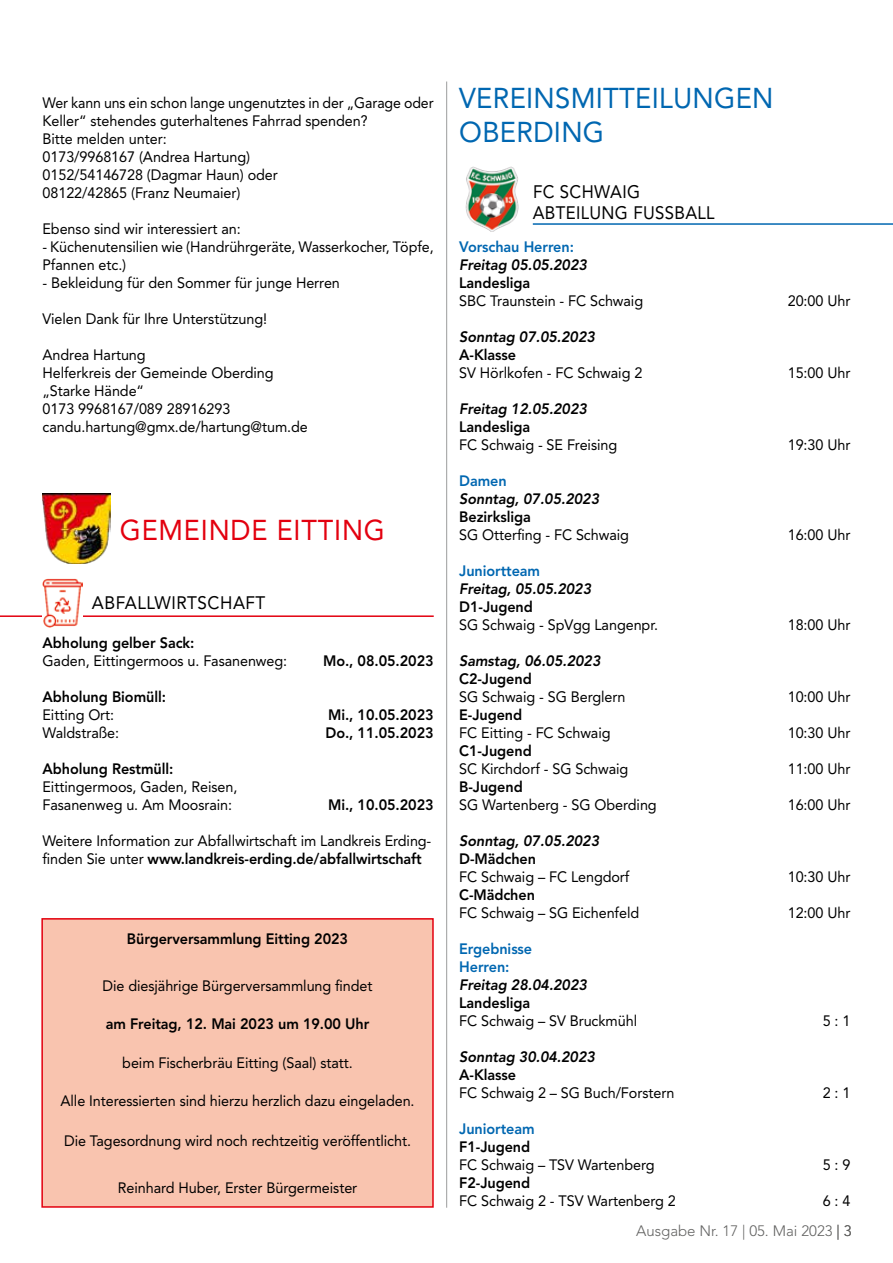
<style>
.page{position:relative;width:893px;height:1263px;background:#fff}
.page>*{position:absolute;margin:0;border:0;box-sizing:border-box;transform-origin:0 0}
.t1{font:28.5px/34.2px "Avenir LT Std";letter-spacing:.01em;color:#0067b1;scale:.96 1}
.t2{font:28.5px "Avenir LT Std";letter-spacing:.03em;color:#e3000f;scale:.95 1}
.t3{font:18px/21px "Avenir LT Std";letter-spacing:.02em;color:#000;scale:.93 1}
.t4{font:18px "Avenir LT Std";letter-spacing:.02em;color:#000;scale:.95 1}
.t5{font:15px/18px "Avenir LT Std";letter-spacing:-.005em;color:#000;scale:.96 1}
.t6{font:800 15px "Avenir LT Std";letter-spacing:-.005em;color:#000;scale:.96 1}
.t7{font:15px/18px "Avenir LT Std";letter-spacing:-.005em;color:#000;scale:.94 1}
.t8{font:italic 800 15px "Avenir LT Std";letter-spacing:-.005em;color:#000;scale:.96 1}
.t9{font:15px/18px "Avenir LT Std";letter-spacing:-.005em;color:#000;scale:.95 1}
.t10{font:800 15px/18px "Avenir LT Std";letter-spacing:-.005em;color:#0067b1;scale:.96 1}
.t11{font:300 15px "Avenir LT Std";color:#636362}
.s1{font-weight:800}
</style>
<div class="page">
<hr style="left:446px;top:81px;width:1px;height:1127px;background:#9c9d9d">
<hr style="left:0;top:615px;width:434px;height:2px;background:#e3000f">
<img style="left:43px;top:493px;width:67px;height:70px">
<img style="left:43px;top:578px;width:40px;height:49px">
<hr style="left:533px;top:223px;width:360px;height:2px;background:#0067b1">
<img style="left:465px;top:166px;width:54px;height:65px">
<div style="left:42px;top:919px;width:391px;height:288px;background:#f9c4af"></div>
<div style="left:41px;top:918px;width:393px;height:290px;border:2px solid #e3000f"></div>
<p class="t7" style="left:43px;top:94px;width:418px">Wer kann uns ein schon lange ungenutztes in der „Garage oder Keller“ stehendes guterhaltenes Fahrrad spenden?<br>Bitte melden unter:<br>0173/9968167 (Andrea Hartung)<br>0152/54146728 (Dagmar Haun) oder<br>08122/42865 (Franz Neumaier)</p>
<p class="t5" style="left:43px;top:220px;width:208px">Ebenso sind wir interessiert an:</p>
<p class="t9" style="left:43px;top:238px;width:413px">- Küchenutensilien wie (Handrührgeräte, Wasserkocher, Töpfe,<br>Pfannen etc.)</p>
<p class="t5" style="left:43px;top:274px;width:311px">- Bekleidung für den Sommer für junge Herren</p>
<p class="t5" style="left:43px;top:310px;width:236px">Vielen Dank für Ihre Unterstützung!</p>
<p class="t5" style="left:43px;top:346px;width:278px">Andrea Hartung<br>Helferkreis der Gemeinde Oberding „Starke Hände“<br>0173 9968167/089 28916293 candu.hartung@gmx.de/hartung@tum.de</p>
<h1 class="t2" style="left:120px;top:514px;width:281px">GEMEINDE EITTING</h1>
<p class="t4" style="left:92px;top:592px;width:184px">ABFALLWIRTSCHAFT</p>
<p class="t6" style="left:43px;top:634px;width:160px">Abholung gelber Sack:</p>
<p class="t5" style="left:43px;top:652px;width:256px">Gaden, Eittingermoos u. Fasanenweg:</p>
<p class="t6" style="left:323px;top:652px;width:117px">Mo., 08.05.2023</p>
<p class="t6" style="left:43px;top:688px;width:130px">Abholung Biomüll:</p>
<p class="t5" style="left:43px;top:706px;width:76px">Eitting Ort:</p>
<p class="t6" style="left:328px;top:706px;width:112px">Mi., 10.05.2023</p>
<p class="t5" style="left:43px;top:724px;width:81px">Waldstraße:</p>
<p class="t6" style="left:325px;top:724px;width:114px">Do., 11.05.2023</p>
<p class="t6" style="left:43px;top:760px;width:138px">Abholung Restmüll:</p>
<p class="t5" style="left:43px;top:778px;width:205px">Eittingermoos, Gaden, Reisen,<br>Fasanenweg u. Am Moosrain:</p>
<p class="t6" style="left:328px;top:796px;width:112px">Mi., 10.05.2023</p>
<p class="t5" style="left:43px;top:832px;width:407px">Weitere Information zur Abfallwirtschaft im Landkreis Erding&shy;finden Sie unter <span class="s1">www.landkreis-erding.de/abfallwirtschaft</span></p>
<p class="t6" style="left:127px;top:930px;width:232px">Bürgerversammlung Eitting 2023</p>
<p class="t5" style="left:103px;top:977px;width:283px">Die diesjährige Bürgerversammlung findet</p>
<p class="t6" style="left:106px;top:1015px;width:276px">am Freitag, 12. Mai 2023 um 19.00 Uhr</p>
<p class="t5" style="left:122px;top:1054px;width:242px">beim Fischerbräu Eitting (Saal) statt.</p>
<p class="t5" style="left:61px;top:1092px;width:370px">Alle Interessierten sind hierzu herzlich dazu eingeladen.</p>
<p class="t5" style="left:64px;top:1132px;width:363px">Die Tagesordnung wird noch rechtzeitig veröffentlicht.</p>
<p class="t5" style="left:118px;top:1179px;width:251px">Reinhard Huber, Erster Bürgermeister</p>
<h1 class="t1" style="left:459px;top:81px;width:329px">VEREINSMITTEILUNGEN<br>OBERDING</h1>
<p class="t3" style="left:533px;top:181px;width:197px">FC SCHWAIG<br>ABTEILUNG FUSSBALL</p>
<p class="t10" style="left:459px;top:238px;width:121px">Vorschau Herren:</p>
<p class="t8" style="left:459px;top:256px;width:135px">Freitag 05.05.2023</p>
<p class="t6" style="left:459px;top:274px;width:75px">Landesliga</p>
<p class="t5" style="left:459px;top:292px;width:193px">SBC Traunstein - FC Schwaig</p>
<p class="t5" style="left:788px;top:292px;width:67px">20:00 Uhr</p>
<p class="t8" style="left:459px;top:328px;width:143px">Sonntag 07.05.2023</p>
<p class="t6" style="left:459px;top:346px;width:61px">A-Klasse</p>
<p class="t5" style="left:459px;top:364px;width:192px">SV Hörlkofen - FC Schwaig 2</p>
<p class="t5" style="left:788px;top:364px;width:67px">15:00 Uhr</p>
<p class="t8" style="left:459px;top:400px;width:135px">Freitag 12.05.2023</p>
<p class="t6" style="left:459px;top:418px;width:75px">Landesliga</p>
<p class="t5" style="left:459px;top:436px;width:166px">FC Schwaig - SE Freising</p>
<p class="t5" style="left:788px;top:436px;width:67px">19:30 Uhr</p>
<p class="t10" style="left:459px;top:472px;width:51px">Damen</p>
<p class="t8" style="left:459px;top:490px;width:147px">Sonntag, 07.05.2023</p>
<p class="t6" style="left:459px;top:508px;width:76px">Bezirksliga</p>
<p class="t5" style="left:459px;top:526px;width:178px">SG Otterfing - FC Schwaig</p>
<p class="t5" style="left:788px;top:526px;width:67px">16:00 Uhr</p>
<p class="t10" style="left:459px;top:562px;width:86px">Juniortteam</p>
<p class="t8" style="left:459px;top:580px;width:139px">Freitag, 05.05.2023</p>
<p class="t6" style="left:459px;top:598px;width:78px">D1-Jugend</p>
<p class="t5" style="left:459px;top:616px;width:209px">SG Schwaig - SpVgg Langenpr.</p>
<p class="t5" style="left:788px;top:616px;width:67px">18:00 Uhr</p>
<p class="t8" style="left:459px;top:652px;width:149px">Samstag, 06.05.2023</p>
<p class="t6" style="left:459px;top:670px;width:77px">C2-Jugend</p>
<p class="t5" style="left:459px;top:688px;width:175px">SG Schwaig - SG Berglern</p>
<p class="t5" style="left:788px;top:688px;width:67px">10:00 Uhr</p>
<p class="t6" style="left:459px;top:706px;width:67px">E-Jugend</p>
<p class="t5" style="left:459px;top:724px;width:159px">FC Eitting - FC Schwaig</p>
<p class="t5" style="left:788px;top:724px;width:67px">10:30 Uhr</p>
<p class="t6" style="left:459px;top:742px;width:77px">C1-Jugend</p>
<p class="t5" style="left:459px;top:760px;width:178px">SC Kirchdorf - SG Schwaig</p>
<p class="t5" style="left:788px;top:760px;width:67px">11:00 Uhr</p>
<p class="t6" style="left:459px;top:778px;width:68px">B-Jugend</p>
<p class="t5" style="left:459px;top:796px;width:207px">SG Wartenberg - SG Oberding</p>
<p class="t5" style="left:788px;top:796px;width:67px">16:00 Uhr</p>
<p class="t8" style="left:459px;top:832px;width:147px">Sonntag, 07.05.2023</p>
<p class="t6" style="left:459px;top:850px;width:81px">D-Mädchen</p>
<p class="t5" style="left:459px;top:868px;width:179px">FC Schwaig – FC Lengdorf</p>
<p class="t5" style="left:788px;top:868px;width:67px">10:30 Uhr</p>
<p class="t6" style="left:459px;top:886px;width:80px">C-Mädchen</p>
<p class="t5" style="left:459px;top:904px;width:189px">FC Schwaig – SG Eichenfeld</p>
<p class="t5" style="left:788px;top:904px;width:67px">12:00 Uhr</p>
<p class="t10" style="left:459px;top:940px;width:78px">Ergebnisse<br>Herren:</p>
<p class="t8" style="left:459px;top:976px;width:135px">Freitag 28.04.2023</p>
<p class="t6" style="left:459px;top:994px;width:75px">Landesliga</p>
<p class="t5" style="left:459px;top:1012px;width:187px">FC Schwaig – SV Bruckmühl</p>
<p class="t5" style="left:823px;top:1012px;width:30px">5 : 1</p>
<p class="t8" style="left:459px;top:1048px;width:143px">Sonntag 30.04.2023</p>
<p class="t6" style="left:459px;top:1066px;width:61px">A-Klasse</p>
<p class="t5" style="left:459px;top:1084px;width:226px">FC Schwaig 2 – SG Buch/Forstern</p>
<p class="t5" style="left:823px;top:1084px;width:30px">2 : 1</p>
<p class="t10" style="left:459px;top:1120px;width:80px">Juniorteam</p>
<p class="t6" style="left:459px;top:1138px;width:75px">F1-Jugend</p>
<p class="t5" style="left:459px;top:1156px;width:205px">FC Schwaig – TSV Wartenberg</p>
<p class="t5" style="left:823px;top:1156px;width:30px">5 : 9</p>
<p class="t6" style="left:459px;top:1174px;width:75px">F2-Jugend</p>
<p class="t5" style="left:459px;top:1192px;width:227px">FC Schwaig 2 - TSV Wartenberg 2</p>
<p class="t5" style="left:823px;top:1192px;width:30px">6 : 4</p>
<p class="t11" style="left:636px;top:1222px;width:217px">Ausgabe Nr. 17 | 05. Mai 2023 | 3</p>
</div>
